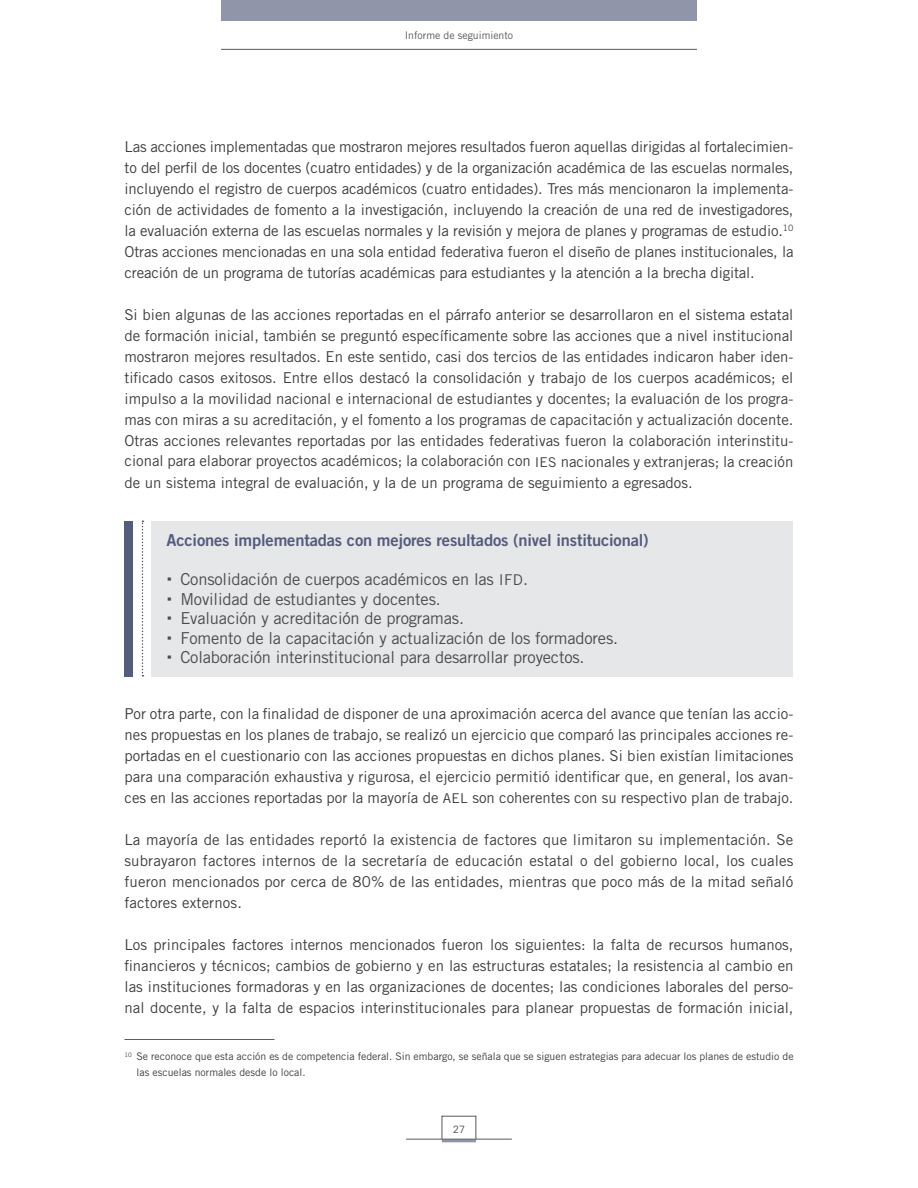
<style>
.page{position:relative;width:918px;height:1188px;background:#fff}
.page>*{position:absolute;margin:0;border:0;box-sizing:border-box;transform-origin:0 0}
.t1{font:16.5px/19.5px "Trade Gothic LT Std";letter-spacing:-.01em;color:#4b4c4d}
.t2{font:16.5px "Trade Gothic LT Std Bd 2";letter-spacing:-.01em;color:#545c7c}
.t3{font:15px/21px "Trade Gothic LT Std";color:#3e3e3f;text-align:justify}
.t4{font:10.5px/15px "Trade Gothic LT Std";color:#3e3e3f}
.t5{font:10.5px "Trade Gothic LT Std";color:#57585a}
.t6{font:300 10.5px "Univers LT Std";color:#3e3e3f}
.s1{font-size:13.5px}
.s2{font-size:14.85px}
</style>
<div class="page">
<div style="left:442px;top:1116px;width:34px;height:23px;border:1px solid #57585a"></div>
<div style="left:221px;top:0;width:476px;height:21px;background:#9095a9"></div>
<hr style="left:221px;top:49px;width:476px;height:1px;background:#57585a">
<hr style="left:442px;top:1139px;width:34px;height:3px;background:#9095a9">
<hr style="left:406px;top:1139px;width:106px;height:1px;background:#57585a">
<div style="left:124px;top:521px;width:10px;height:155px;background:#545c7c"></div>
<div style="left:152px;top:521px;width:642px;height:155px;background:#e6e7e9"></div>
<svg style="left:142px;top:521px;width:1px;height:155px"></svg>
<hr style="left:124px;top:1039px;width:150px;height:1px;background:#545c7c">
<p class="t5" style="left:405px;top:29px;width:110px">Informe de seguimiento</p>
<p class="t3" style="left:124px;top:135px;width:671px">Las acciones implementadas que mostraron mejores resultados fueron aquellas dirigidas al fortalecimien&shy;to del perfil de los docentes (cuatro entidades) y de la organización académica de las escuelas normales, incluyendo el registro de cuerpos académicos (cuatro entidades). Tres más mencionaron la implementa&shy;ción de actividades de fomento a la investigación, incluyendo la creación de una red de investigadores, la evaluación externa de las escuelas normales y la revisión y mejora de planes y programas de estudio.<sup>10<br></sup>Otras acciones mencionadas en una sola entidad federativa fueron el diseño de planes institucionales, la creación de un programa de tutorías académicas para estudiantes y la atención a la brecha digital.</p>
<p class="t3" style="left:124px;top:303px;width:671px">Si bien algunas de las acciones reportadas en el párrafo anterior se desarrollaron en el sistema estatal de formación inicial, también se preguntó específicamente sobre las acciones que a nivel institucional mostraron mejores resultados. En este sentido, casi dos tercios de las entidades indicaron haber iden&shy;tificado casos exitosos. Entre ellos destacó la consolidación y trabajo de los cuerpos académicos; el impulso a la movilidad nacional e internacional de estudiantes y docentes; la evaluación de los progra&shy;mas con miras a su acreditación, y el fomento a los programas de capacitación y actualización docente.<br>Otras acciones relevantes reportadas por las entidades federativas fueron la colaboración interinstitu&shy;cional para elaborar proyectos académicos; la colaboración con <span class="s1">IES</span> nacionales y extranjeras; la creación de un sistema integral de evaluación, y la de un programa de seguimiento a egresados.</p>
<p class="t2" style="left:166px;top:530px;width:484px">Acciones implementadas con mejores resultados (nivel institucional)</p>
<p class="t1" style="left:180px;top:569px;width:439px">Consolidación de cuerpos académicos en las <span class="s2">IFD</span>.<br>Movilidad de estudiantes y docentes.<br>Evaluación y acreditación de programas.<br>Fomento de la capacitación y actualización de los formadores.<br>Colaboración interinstitucional para desarrollar proyectos.</p>
<p class="t3" style="left:124px;top:702px;width:671px">Por otra parte, con la finalidad de disponer de una aproximación acerca del avance que tenían las accio&shy;nes propuestas en los planes de trabajo, se realizó un ejercicio que comparó las principales acciones re&shy;portadas en el cuestionario con las acciones propuestas en dichos planes. Si bien existían limitaciones para una comparación exhaustiva y rigurosa, el ejercicio permitió identificar que, en general, los avan&shy;ces en las acciones reportadas por la mayoría de <span class="s1">AEL</span> son coherentes con su respectivo plan de trabajo.</p>
<p class="t3" style="left:124px;top:828px;width:671px">La mayoría de las entidades reportó la existencia de factores que limitaron su implementación. Se subrayaron factores internos de la secretaría de educación estatal o del gobierno local, los cuales fueron mencionados por cerca de 80% de las entidades, mientras que poco más de la mitad señaló factores externos.</p>
<p class="t3" style="left:124px;top:933px;width:671px">Los principales factores internos mencionados fueron los siguientes: la falta de recursos humanos, financieros y técnicos; cambios de gobierno y en las estructuras estatales; la resistencia al cambio en las instituciones formadoras y en las organizaciones de docentes; las condiciones laborales del perso&shy;nal docente, y la falta de espacios interinstitucionales para planear propuestas de formación inicial,</p>
<p class="t4" style="left:136px;top:1049px;width:659px;text-indent:-12px"><sup>10</sup> Se reconoce que esta acción es de competencia federal. Sin embargo, se señala que se siguen estrategias para adecuar los planes de estudio de las escuelas normales desde lo local.</p>
<p class="t6" style="left:453px;top:1123px;width:13px">27</p>
</div>
